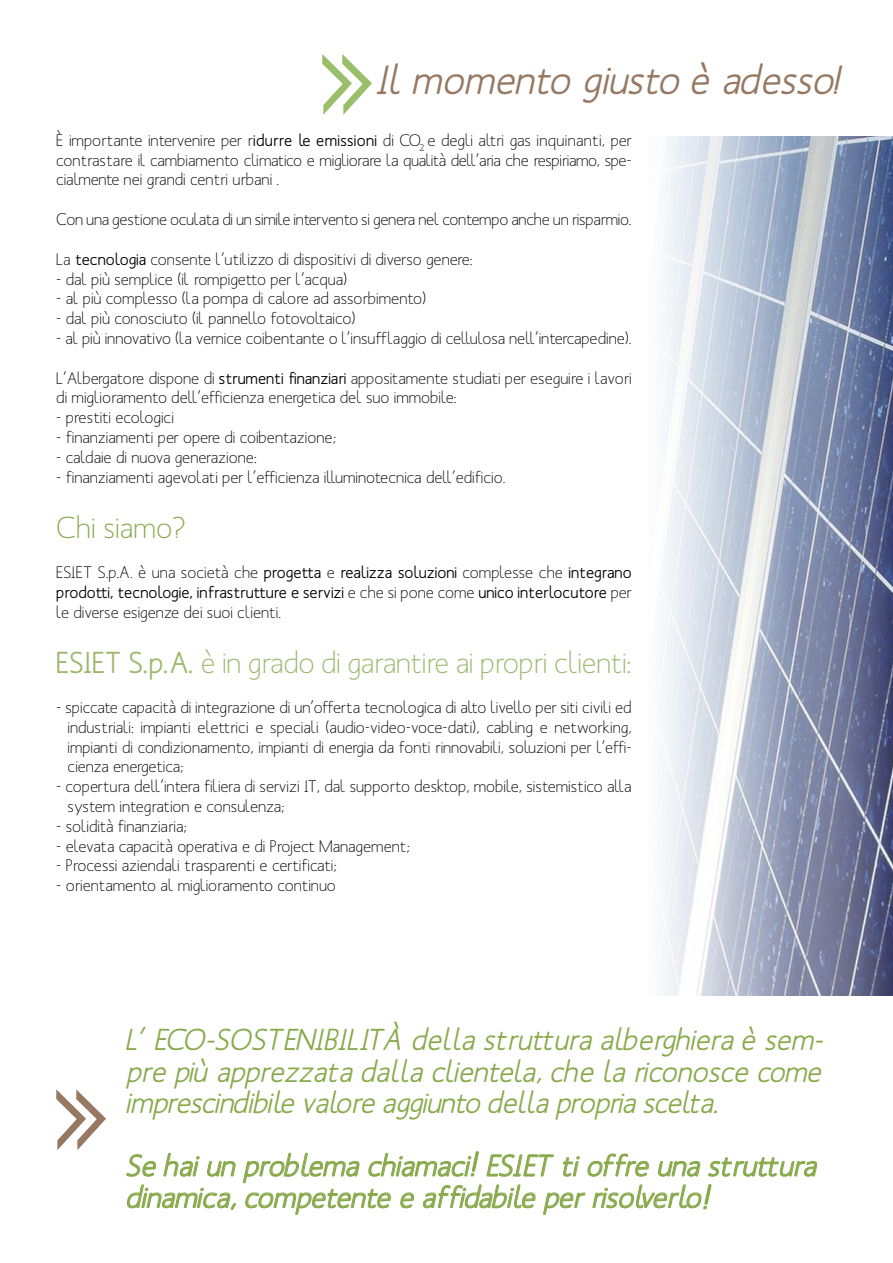
<style>
.page{position:relative;width:893px;height:1263px;background:#fff}
.page>*{position:absolute;margin:0;border:0;box-sizing:border-box;transform-origin:0 0}
.t1{font:italic 500 40.5px "Mank Sans";color:#967863}
.t2{font:italic 500 30px/31.5px "Mank Sans";color:#88aa4b;text-align:justify}
.t3{font:30px "Mank Sans";letter-spacing:-.01em;color:#9cb86c}
.t4{font:30px "Mank Sans";color:#88aa4b}
.t5{font:16.5px/19.8px "Mank Sans";color:#000;text-align:justify}
.t6{font:500 16.5px/19.8px "Mank Sans";color:#000;text-align:justify}
.s1{font-weight:500}
.s2{font-weight:400}
</style>
<div class="page">
<svg style="left:322px;top:54px;width:50px;height:61px"></svg>
<svg style="left:56px;top:1089px;width:50px;height:61px"></svg>
<svg style="left:126px;top:1152px;width:110px;height:58px"></svg>
<svg style="left:665px;top:136px;width:228px;height:860px"></svg>
<svg style="left:243px;top:1151px;width:574px;height:64px"></svg>
<h1 class="t1" style="left:378px;top:54px;width:465px">Il momento giusto è adesso!</h1>
<p class="t5" style="left:56px;top:130px;width:577px">È importante intervenire per r<span class="s1">idurre le emissioni</span> di CO<sub>2</sub> e degli altri gas inquinanti, per contrastare il cambiamento climatico e migliorare la qualità dell’aria che respiriamo, spe&shy;cialmente nei grandi centri urbani .</p>
<p class="t5" style="left:56px;top:209px;width:577px">Con una gestione oculata di un simile intervento si genera nel contempo anche un risparmio.</p>
<p class="t5" style="left:56px;top:249px;width:418px">La <span class="s1">tecnologia</span> consente l’utilizzo di dispositivi di diverso genere:</p>
<p class="t5" style="left:56px;top:269px;width:292px">- dal più semplice (il rompigetto per l’acqua)</p>
<p class="t5" style="left:56px;top:289px;width:371px">- al più complesso (la pompa di calore ad assorbimento)</p>
<p class="t5" style="left:56px;top:308px;width:301px">- dal più conosciuto (il pannello fotovoltaico)</p>
<p class="t5" style="left:56px;top:328px;width:577px">- al più innovativo (la vernice coibentante o l’insufflaggio di cellulosa nell’intercapedine).</p>
<p class="t5" style="left:56px;top:368px;width:577px">L’Albergatore dispone di <span class="s1">strumenti finanziari</span> appositamente studiati per eseguire i lavori di miglioramento dell’efficienza energetica del suo immobile:</p>
<p class="t5" style="left:56px;top:407px;width:119px">- prestiti ecologici</p>
<p class="t5" style="left:56px;top:427px;width:281px">- finanziamenti per opere di coibentazione;</p>
<p class="t5" style="left:56px;top:447px;width:202px">- caldaie di nuova generazione:</p>
<p class="t5" style="left:56px;top:467px;width:451px">- finanziamenti agevolati per l’efficienza illuminotecnica dell’edificio.</p>
<h2 class="t4" style="left:56px;top:509px;width:131px">Chi siamo?</h2>
<p class="t6" style="left:56px;top:562px;width:577px"><span class="s2">ESIET S.p.A. è una società che</span> progetta <span class="s2">e</span> realizza soluzioni <span class="s2">complesse che</span> integrano prodotti, tecnologie, infrastrutture e servizi <span class="s2">e che si pone come</span> unico interlocutore <span class="s2">per le diverse esigenze dei suoi clienti.</span></p>
<h2 class="t3" style="left:56px;top:644px;width:577px"><span class="s1">ESIET S.p.A.</span> è in grado di garantire ai propri clienti:</h2>
<p class="t5" style="left:68px;top:697px;width:566px;text-indent:-11px">- spiccate capacità di integrazione di un’offerta tecnologica di alto livello per siti civili ed industriali: impianti elettrici e speciali (audio-video-voce-dati), cabling e networking, impianti di condizionamento, impianti di energia da fonti rinnovabili, soluzioni per l’effi&shy;cienza energetica;</p>
<p class="t5" style="left:68px;top:776px;width:566px;text-indent:-11px">- copertura dell’intera filiera di servizi IT, dal supporto desktop, mobile, sistemistico alla system integration e consulenza;</p>
<p class="t5" style="left:56px;top:816px;width:132px">- solidità finanziaria;</p>
<p class="t5" style="left:56px;top:836px;width:355px">- elevata capacità operativa e di Project Management;</p>
<p class="t5" style="left:56px;top:856px;width:282px">- Processi aziendali trasparenti e certificati;</p>
<p class="t5" style="left:56px;top:875px;width:281px">- orientamento al miglioramento continuo</p>
<h2 class="t2" style="left:127px;top:1023px;width:698px">L’ ECO-SOSTENIBILITÀ della struttura alberghiera è sem&shy;pre più apprezzata dalla clientela, che la riconosce come imprescindibile valore aggiunto della propria scelta.</h2>
<h2 class="t2" style="left:127px;top:1149px;width:691px">Se hai un problema chiamaci ESIET ti offre una struttura dinamica, competente e affidabile per risolverlo</h2>
</div>
